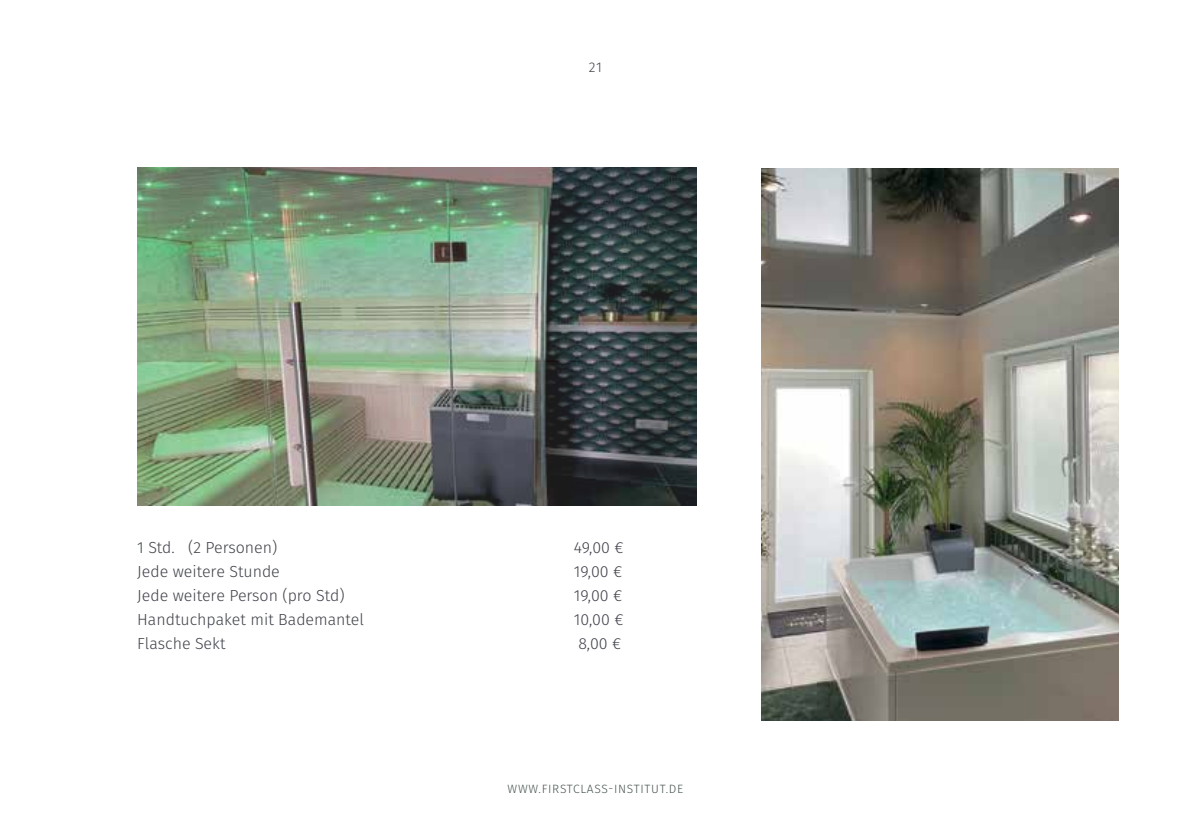
<style>
.page{position:relative;width:1191px;height:840px;background:#fff}
.page>*{position:absolute;margin:0;border:0;box-sizing:border-box;transform-origin:0 0}
.t1{font:300 16px "Fira Sans";color:#3f424a}
.t2{font:300 14px "Fira Sans";color:#3f424a}
.t3{font:300 12px "Fira Sans";letter-spacing:.06em;color:#46554b}
</style>
<div class="page">
<img style="left:137px;top:167px;width:559px;height:338px">
<img style="left:762px;top:168px;width:357px;height:552px">
<p class="t2" style="left:589px;top:57px;width:14px">21</p>
<p class="t1" style="left:137px;top:535px;width:141px">1 Std. (2 Personen)</p>
<p class="t1" style="left:574px;top:535px;width:51px">49,00 €</p>
<p class="t1" style="left:137px;top:559px;width:144px">Jede weitere Stunde</p>
<p class="t1" style="left:574px;top:559px;width:50px">19,00 €</p>
<p class="t1" style="left:137px;top:583px;width:209px">Jede weitere Person (pro Std)</p>
<p class="t1" style="left:574px;top:583px;width:50px">19,00 €</p>
<p class="t1" style="left:137px;top:607px;width:228px">Handtuchpaket mit Bademantel</p>
<p class="t1" style="left:574px;top:607px;width:51px">10,00 €</p>
<p class="t1" style="left:137px;top:631px;width:90px">Flasche Sekt</p>
<p class="t1" style="left:578px;top:631px;width:44px">8,00 €</p>
<p class="t3" style="left:507px;top:779px;width:177px">WWW.FIRSTCLASS-INSTITUT.DE</p>
</div>
